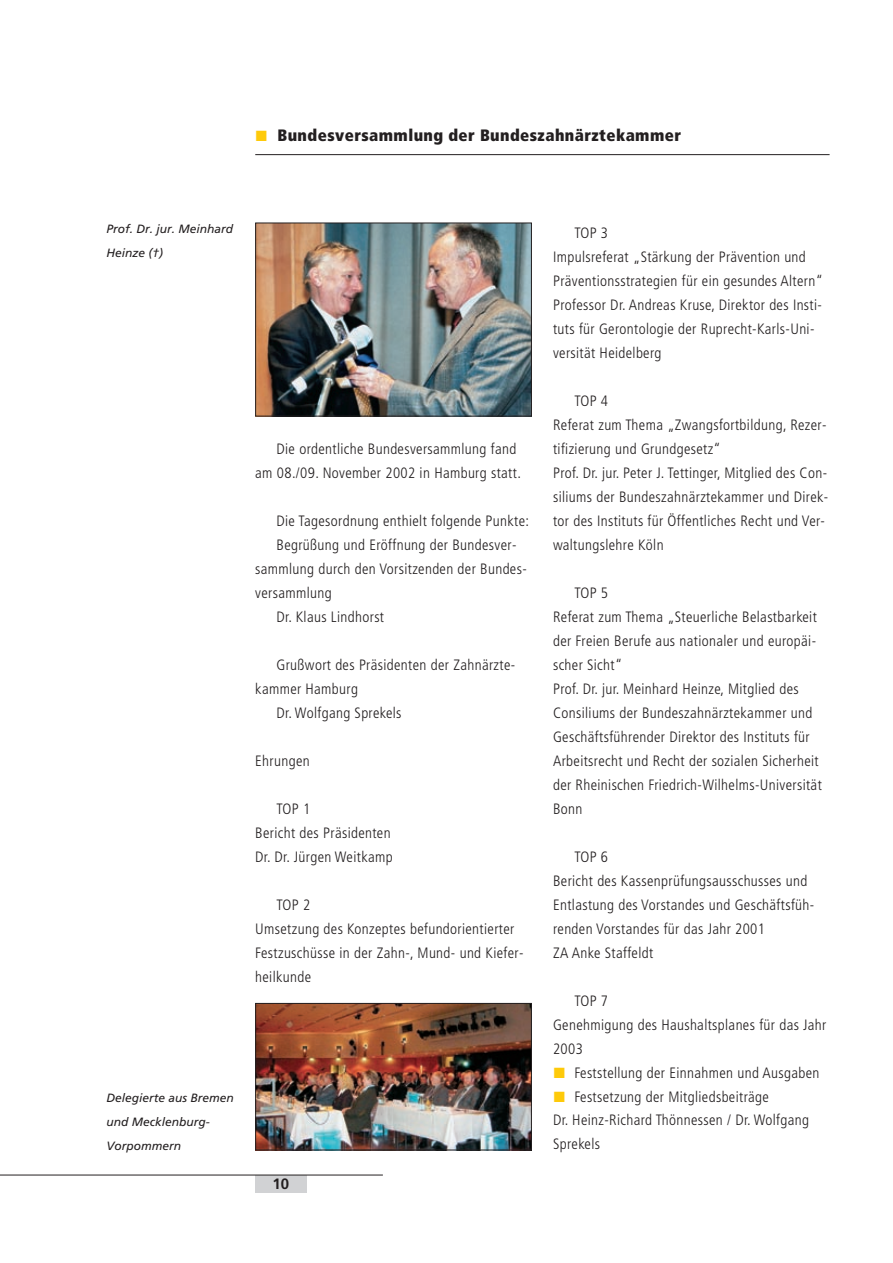
<style>
.page{position:relative;width:893px;height:1263px;background:#fff}
.page>*{position:absolute;margin:0;border:0;box-sizing:border-box;transform-origin:0 0}
.t1{font:900 condensed 16.5px "Frutiger";letter-spacing:.025em;color:#231f20}
.t2{font:300 condensed 15px/24px "Frutiger";letter-spacing:.025em;color:#231f20}
.t3{font:700 15px "Frutiger";color:#231f20}
.t4{font:italic 12px/24px "Frutiger";color:#231f20}
.s1{font-family:"European Pi Three";font-weight:400;font-stretch:normal;font-size:15px;color:#feca0a}
.s2{font-family:"European Pi Three";font-weight:400;font-stretch:normal;color:#feca0a}
</style>
<div class="page">
<hr style="left:255px;top:154px;width:574px;height:1px;background:#231f20">
<div style="left:255px;top:1175px;width:51px;height:17px;background:#d1d2d4"></div>
<hr style="left:1px;top:1175px;width:382px;height:1px;background:#231f20">
<img style="left:257px;top:1005px;width:272px;height:143px">
<div style="left:255px;top:1003px;width:276px;height:147px;border:1px solid #231f20"></div>
<img style="left:257px;top:225px;width:273px;height:189px">
<div style="left:255px;top:223px;width:277px;height:193px;border:1px solid #231f20"></div>
<p class="t1" style="left:255px;top:129px;width:427px"><span class="s1">-</span> Bundesversammlung der Bundeszahnärztekammer</p>
<p class="t4" style="left:106px;top:218px;width:128px">Prof. Dr. jur. Meinhard<br>Heinze (†)</p>
<p class="t2" style="left:255px;top:438px;width:267px;text-indent:21px">Die ordentliche Bundesversammlung fand am 08./09. November 2002 in Hamburg statt.</p>
<p class="t2" style="left:276px;top:510px;width:254px">Die Tagesordnung enthielt folgende Punkte:</p>
<p class="t2" style="left:276px;top:534px;width:241px">Begrüßung und Eröffnung der Bundesver-</p>
<p class="t2" style="left:255px;top:558px;width:273px">sammlung durch den Vorsitzenden der Bundes-</p>
<p class="t2" style="left:255px;top:582px;width:78px">versammlung</p>
<p class="t2" style="left:276px;top:606px;width:109px">Dr. Klaus Lindhorst</p>
<p class="t2" style="left:276px;top:654px;width:240px">Grußwort des Präsidenten der Zahnärzte-</p>
<p class="t2" style="left:255px;top:678px;width:104px">kammer Hamburg</p>
<p class="t2" style="left:276px;top:702px;width:126px">Dr. Wolfgang Sprekels</p>
<p class="t2" style="left:255px;top:750px;width:56px">Ehrungen</p>
<p class="t2" style="left:255px;top:798px;width:139px;text-indent:21px">TOP 1<br>Bericht des Präsidenten<br>Dr. Dr. Jürgen Weitkamp</p>
<p class="t2" style="left:255px;top:894px;width:270px;text-indent:21px">TOP 2<br>Umsetzung des Konzeptes befundorientierter<br>Festzuschüsse in der Zahn-, Mund- und Kiefer&shy;heilkunde</p>
<p class="t4" style="left:106px;top:1087px;width:129px">Delegierte aus Bremen und Mecklenburg-<br>Vorpommern</p>
<p class="t3" style="left:272px;top:1177px;width:18px">10</p>
<p class="t2" style="left:553px;top:222px;width:271px;text-indent:21px">TOP 3<br>Impulsreferat „Stärkung der Prävention und Präventionsstrategien für ein gesundes Altern“ Professor Dr. Andreas Kruse, Direktor des Insti&shy;tuts für Gerontologie der Ruprecht-Karls-Uni&shy;versität Heidelberg</p>
<p class="t2" style="left:553px;top:390px;width:277px;text-indent:21px">TOP 4<br>Referat zum Thema „Zwangsfortbildung, Rezer&shy;tifizierung und Grundgesetz“<br>Prof. Dr. jur. Peter J. Tettinger, Mitglied des Con&shy;siliums der Bundeszahnärztekammer und Direk&shy;tor des Instituts für Öffentliches Recht und Ver&shy;waltungslehre Köln</p>
<p class="t2" style="left:553px;top:582px;width:270px;text-indent:21px">TOP 5<br>Referat zum Thema „Steuerliche Belastbarkeit der Freien Berufe aus nationaler und europäi&shy;scher Sicht“<br>Prof. Dr. jur. Meinhard Heinze, Mitglied des Consiliums der Bundeszahnärztekammer und Geschäftsführender Direktor des Instituts für Arbeitsrecht und Recht der sozialen Sicherheit der Rheinischen Friedrich-Wilhelms-Universität Bonn</p>
<p class="t2" style="left:553px;top:846px;width:263px;text-indent:21px">TOP 6<br>Bericht des Kassenprüfungsausschusses und<br>Entlastung des Vorstandes und Geschäftsfüh&shy;renden Vorstandes für das Jahr 2001<br>ZA Anke Staffeldt</p>
<p class="t2" style="left:553px;top:990px;width:275px;text-indent:21px">TOP 7<br>Genehmigung des Haushaltsplanes für das Jahr<br>2003</p>
<p class="t2" style="left:553px;top:1062px;width:268px"><span class="s2">-</span> Feststellung der Einnahmen und Ausgaben</p>
<p class="t2" style="left:553px;top:1086px;width:257px;line-height:23.2px"><span class="s2">-</span> Festsetzung der Mitgliedsbeiträge<br>Dr. Heinz-Richard Thönnessen / Dr. Wolfgang<br>Sprekels</p>
</div>
